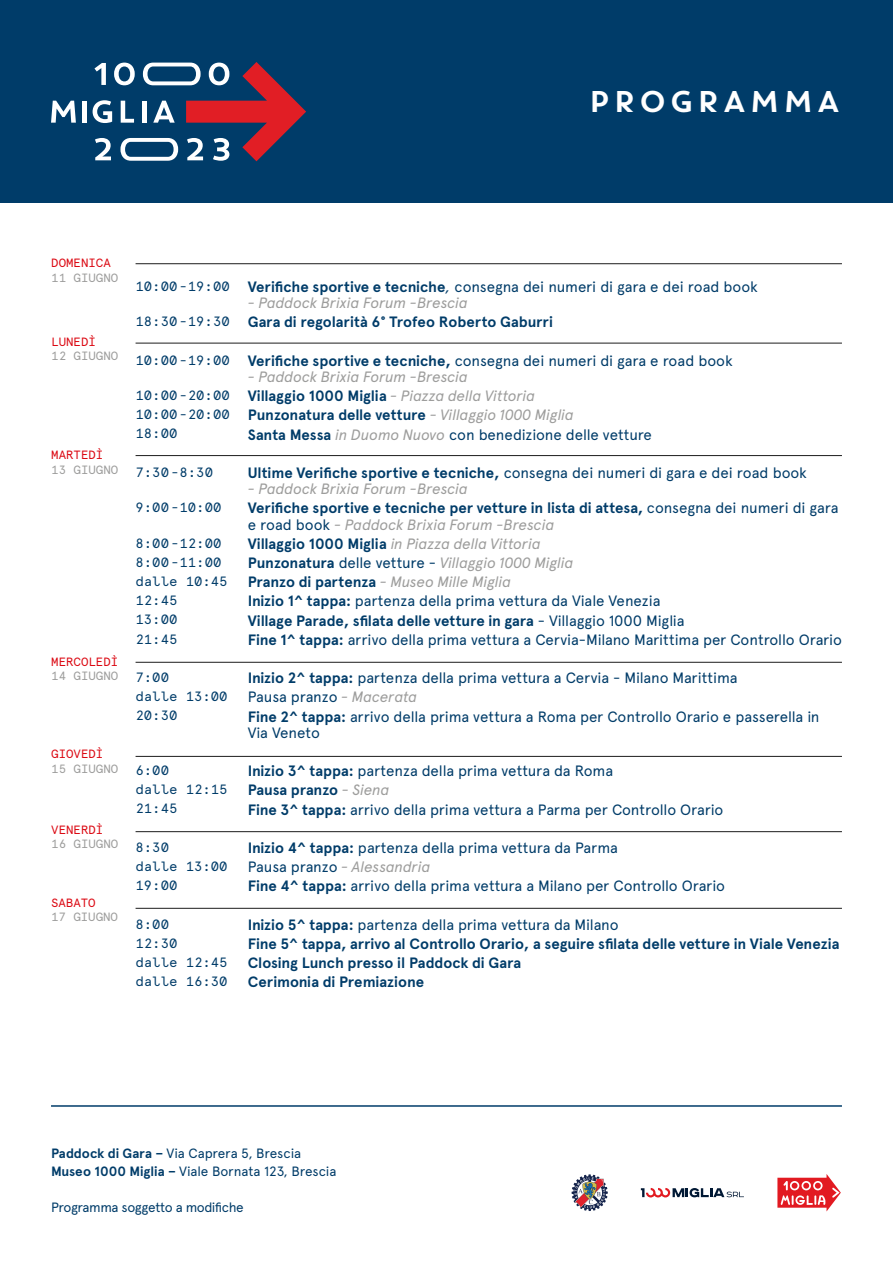
<style>
.page{position:relative;width:893px;height:1263px;background:#fff}
.page>*{position:absolute;margin:0;border:0;box-sizing:border-box;transform-origin:0 0}
.t1{font:30px "Core Circus";color:#fff}
.t2{font:15px/16.2px "Apercu Pro";letter-spacing:-.01em;color:#003c69}
.t3{font:700 15px/16.2px "Apercu Pro";letter-spacing:-.005em;color:#003c69}
.t4{font:italic 15px "Apercu Pro";letter-spacing:-.02em;color:#9d9d9c}
.t5{font:13.5px "Apercu Pro Mono";color:#003c69}
.t6{font:13.5px "Apercu Pro";letter-spacing:-.015em;color:#003c69}
.t7{font:12px/14.4px "Apercu Pro Mono";color:#db0812}
.t8{font:12px "Apercu Pro Mono";color:#9d9d9c}
.s1{color:#9d9d9c}
.s2{font-weight:700}
.s3{font-style:italic}
.s4{font-weight:700;font-style:normal;color:#003c69}
.s5{font-weight:400;font-style:italic;color:#9d9d9c}
.s6{font-style:italic;color:#9d9d9c}
.s7{font-weight:400}
.s8{font-style:normal;color:#003c69}
</style>
<div class="page">
<hr style="left:136px;top:263px;width:706px;height:1px;background:#1c1c1c">
<hr style="left:136px;top:455px;width:706px;height:1px;background:#1c1c1c">
<hr style="left:136px;top:343px;width:706px;height:1px;background:#1c1c1c">
<hr style="left:136px;top:662px;width:706px;height:1px;background:#1c1c1c">
<hr style="left:136px;top:756px;width:706px;height:1px;background:#1c1c1c">
<hr style="left:136px;top:831px;width:706px;height:1px;background:#1c1c1c">
<hr style="left:136px;top:908px;width:706px;height:1px;background:#1c1c1c">
<div style="left:0;top:0;width:893px;height:202px;background:#003c69"></div>
<hr style="left:51px;top:1105px;width:791px;height:2px;background:#003c69">
<svg style="left:777px;top:1174px;width:64px;height:38px"></svg>
<svg style="left:571px;top:1174px;width:37px;height:37px"></svg>
<svg style="left:641px;top:1188px;width:103px;height:9px"></svg>
<svg style="left:51px;top:101px;width:25px;height:22px"></svg>
<div style="left:82px;top:101px;width:5px;height:22px;background:#fff"></div>
<svg style="left:93px;top:62px;width:213px;height:99px"></svg>
<p class="t1" style="left:587px;top:81px;width:256px">PROGRAMMa</p>
<p class="t7" style="left:51px;top:255px;width:68px">DOMENICA<br><span class="s1">11 GIUGNO</span></p>
<p class="t7" style="left:51px;top:334px;width:46px">LUNEDÌ</p>
<p class="t8" style="left:51px;top:347px;width:68px">12 GIUGNO</p>
<p class="t7" style="left:51px;top:447px;width:54px">MARTEDÌ</p>
<p class="t8" style="left:51px;top:460px;width:68px">13 GIUGNO</p>
<p class="t7" style="left:51px;top:654px;width:68px">MERCOLEDÌ</p>
<p class="t8" style="left:51px;top:667px;width:68px">14 GIUGNO</p>
<p class="t7" style="left:51px;top:746px;width:54px">GIOVEDÌ</p>
<p class="t8" style="left:51px;top:760px;width:68px">15 GIUGNO</p>
<p class="t7" style="left:51px;top:822px;width:54px">VENERDÌ</p>
<p class="t8" style="left:51px;top:835px;width:68px">16 GIUGNO</p>
<p class="t7" style="left:51px;top:895px;width:46px">SABATO</p>
<p class="t8" style="left:51px;top:908px;width:68px">17 GIUGNO</p>
<p class="t5" style="left:136px;top:276px;width:96px">10:00-19:00</p>
<p class="t5" style="left:136px;top:311px;width:96px">18:30-19:30</p>
<p class="t5" style="left:136px;top:350px;width:96px">10:00-19:00</p>
<p class="t5" style="left:136px;top:385px;width:96px">10:00-20:00</p>
<p class="t5" style="left:136px;top:404px;width:96px">10:00-20:00</p>
<p class="t5" style="left:136px;top:424px;width:43px">18:00</p>
<p class="t5" style="left:136px;top:462px;width:79px">7:30-8:30</p>
<p class="t5" style="left:136px;top:497px;width:87px">9:00-10:00</p>
<p class="t5" style="left:136px;top:533px;width:87px">8:00-12:00</p>
<p class="t5" style="left:136px;top:552px;width:87px">8:00-11:00</p>
<p class="t5" style="left:136px;top:571px;width:94px">dalle 10:45</p>
<p class="t5" style="left:136px;top:590px;width:43px">12:45</p>
<p class="t5" style="left:136px;top:610px;width:43px">13:00</p>
<p class="t5" style="left:136px;top:629px;width:43px">21:45</p>
<p class="t5" style="left:136px;top:667px;width:35px">7:00</p>
<p class="t5" style="left:136px;top:686px;width:94px">dalle 13:00</p>
<p class="t5" style="left:136px;top:706px;width:43px">20:30</p>
<p class="t5" style="left:136px;top:760px;width:35px">6:00</p>
<p class="t5" style="left:136px;top:779px;width:94px">dalle 12:15</p>
<p class="t5" style="left:136px;top:799px;width:43px">21:45</p>
<p class="t5" style="left:136px;top:837px;width:35px">8:30</p>
<p class="t5" style="left:136px;top:856px;width:94px">dalle 13:00</p>
<p class="t5" style="left:136px;top:875px;width:43px">19:00</p>
<p class="t5" style="left:136px;top:914px;width:35px">8:00</p>
<p class="t5" style="left:136px;top:933px;width:43px">12:30</p>
<p class="t5" style="left:136px;top:952px;width:94px">dalle 12:45</p>
<p class="t5" style="left:136px;top:971px;width:94px">dalle 16:30</p>
<p class="t2" style="left:248px;top:277px;width:512px"><span class="s2">Verifiche sportive e tecniche</span><span class="s3">,</span> consegna dei numeri di gara e dei road book</p>
<p class="t4" style="left:248px;top:292px;width:222px">- Paddock Brixia Forum -Brescia</p>
<p class="t3" style="left:248px;top:314px;width:307px">Gara di regolarità 6° Trofeo Roberto Gaburri</p>
<p class="t2" style="left:248px;top:351px;width:486px"><span class="s2">Verifiche sportive e tecniche,</span> consegna dei numeri di gara e road book</p>
<p class="t4" style="left:248px;top:365px;width:222px">- Paddock Brixia Forum -Brescia</p>
<p class="t4" style="left:248px;top:385px;width:289px"><span class="s4">Villaggio 1000 Miglia</span> - Piazza della Vittoria</p>
<p class="t3" style="left:248px;top:407px;width:328px">Punzonatura delle vetture <span class="s5">- Villaggio 1000 Miglia</span></p>
<p class="t2" style="left:248px;top:425px;width:406px"><span class="s2">Santa Messa</span> <span class="s6">in Duomo Nuovo</span> con benedizione delle vetture</p>
<p class="t2" style="left:248px;top:463px;width:561px"><span class="s2">Ultime Verifiche sportive e tecniche,</span> consegna dei numeri di gara e dei road book</p>
<p class="t4" style="left:248px;top:478px;width:222px">- Paddock Brixia Forum -Brescia</p>
<p class="t3" style="left:248px;top:500px;width:592px">Verifiche sportive e tecniche per vetture in lista di attesa, <span class="s7">consegna dei numeri di gara e road book</span> <span class="s5">- Paddock Brixia Forum -Brescia</span></p>
<p class="t4" style="left:248px;top:532px;width:295px"><span class="s4">Villaggio 1000 Miglia</span> in Piazza della Vittoria</p>
<p class="t4" style="left:248px;top:551px;width:327px"><span class="s4">Punzonatura</span> <span class="s8">delle vetture -</span> Villaggio 1000 Miglia</p>
<p class="t4" style="left:248px;top:571px;width:265px"><span class="s4">Pranzo di partenza</span> - Museo Mille Miglia</p>
<p class="t2" style="left:248px;top:592px;width:414px"><span class="s2">Inizio 1^ tappa:</span> partenza della prima vettura da Viale Venezia</p>
<p class="t3" style="left:248px;top:612px;width:438px">Village Parade, sfilata delle vetture in gara <span class="s7">- Villaggio 1000 Miglia</span></p>
<p class="t2" style="left:248px;top:630px;width:596px"><span class="s2">Fine 1^ tappa:</span> arrivo della prima vettura a Cervia-Milano Marittima per Controllo Orario</p>
<p class="t2" style="left:248px;top:669px;width:491px"><span class="s2">Inizio 2^ tappa:</span> partenza della prima vettura a Cervia - Milano Marittima</p>
<p class="t2" style="left:248px;top:688px;width:171px">Pausa pranzo <span class="s6">- Macerata</span></p>
<p class="t2" style="left:248px;top:707px;width:573px"><span class="s2">Fine 2^ tappa:</span> arrivo della prima vettura a Roma per Controllo Orario e passerella in<br>Via Veneto</p>
<p class="t2" style="left:248px;top:762px;width:367px"><span class="s2">Inizio 3^ tappa:</span> partenza della prima vettura da Roma</p>
<p class="t3" style="left:248px;top:782px;width:143px">Pausa pranzo <span class="s5">- Siena</span></p>
<p class="t2" style="left:248px;top:800px;width:477px"><span class="s2">Fine 3^ tappa:</span> arrivo della prima vettura a Parma per Controllo Orario</p>
<p class="t2" style="left:248px;top:838px;width:372px"><span class="s2">Inizio 4^ tappa:</span> partenza della prima vettura da Parma</p>
<p class="t4" style="left:248px;top:856px;width:184px"><span class="s8">Pausa pranzo</span> - Alessandria</p>
<p class="t2" style="left:248px;top:877px;width:479px"><span class="s2">Fine 4^ tappa:</span> arrivo della prima vettura a Milano per Controllo Orario</p>
<p class="t2" style="left:248px;top:915px;width:372px"><span class="s2">Inizio 5^ tappa:</span> partenza della prima vettura da Milano</p>
<p class="t3" style="left:248px;top:935px;width:593px">Fine 5^ tappa, arrivo al Controllo Orario, a seguire sfilata delle vetture in Viale Venezia</p>
<p class="t3" style="left:248px;top:954px;width:275px">Closing Lunch presso il Paddock di Gara</p>
<p class="t3" style="left:248px;top:974px;width:178px">Cerimonia di Premiazione</p>
<p class="t6" style="left:51px;top:1143px;width:252px"><span class="s2">Paddock di Gara –</span> Via Caprera 5, Brescia</p>
<p class="t6" style="left:51px;top:1161px;width:287px"><span class="s2">Museo 1000 Miglia –</span> Viale Bornata 123, Brescia</p>
<p class="t6" style="left:51px;top:1197px;width:194px">Programma soggetto a modifiche</p>
</div>
